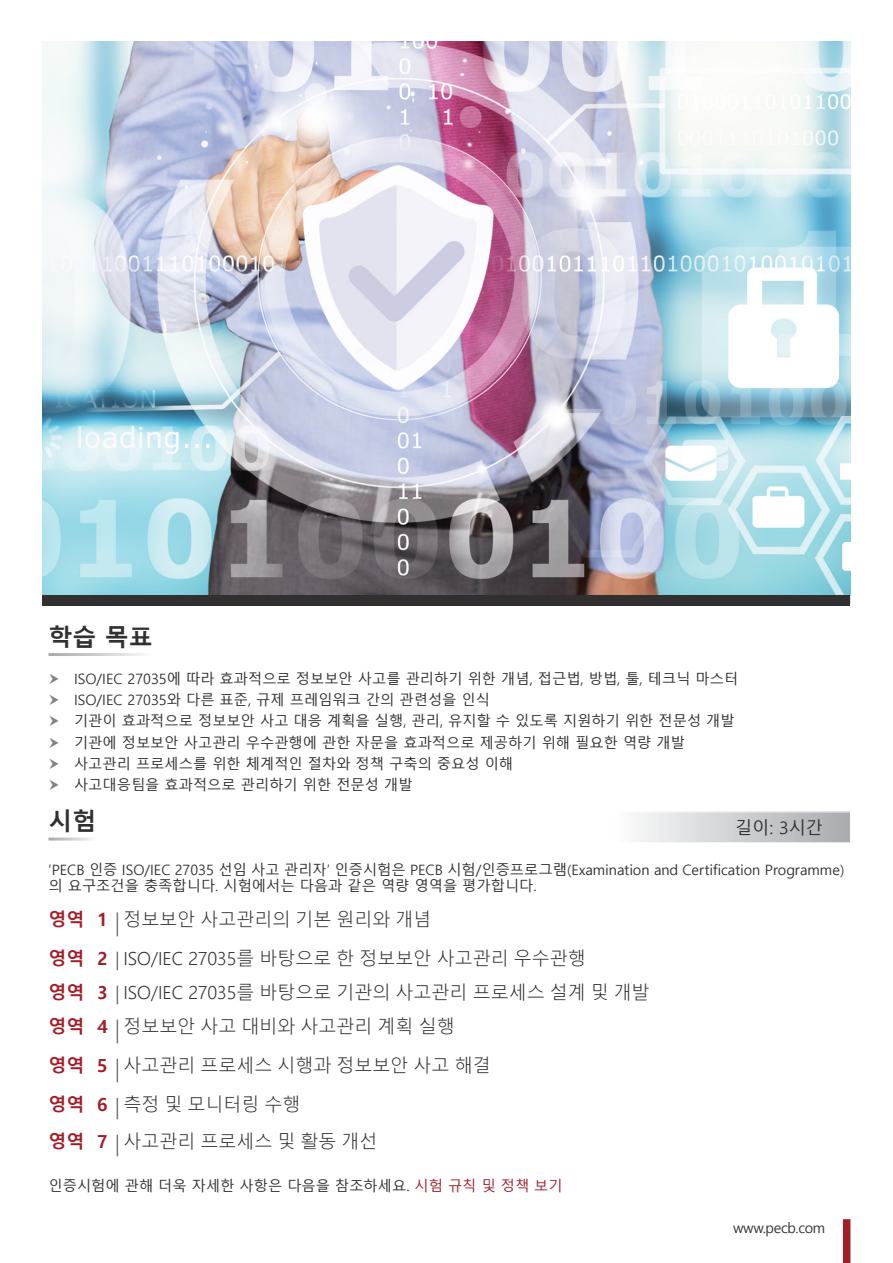
<style>
.page{position:relative;width:893px;height:1263px;background:#fff}
.page>*{position:absolute;margin:0;border:0;box-sizing:border-box;transform-origin:0 0}
.t1{font:700 24px "Malgun Gothic";color:#312f30}
.t2{font:300 18px "Malgun Gothic";color:#312f30}
.t3{font:700 18px "Malgun Gothic";color:#a11e29}
.t4{font:17.25px "Malgun Gothic";color:#312f30}
.Bullet_Points{font:14.25px/16.5px "Malgun Gothic";color:#312f30}
.Bullet_Points-2{font:14.25px "Malgun Gothic";letter-spacing:-.025em;color:#312f30}
.s1{color:#a11e29}
</style>
<div class="page">
<img style="left:43px;top:42px;width:807px;height:553px">
<div style="left:843px;top:1219px;width:7px;height:44px;background:#a11e29"></div>
<div style="left:43px;top:595px;width:807px;height:11px;background:#312f30"></div>
<svg style="left:639px;top:812px;width:211px;height:30px;background:#cecfd1"></svg>
<svg style="left:117px;top:912px;width:1px;height:24px"></svg>
<svg style="left:117px;top:951px;width:1px;height:19px"></svg>
<svg style="left:117px;top:985px;width:1px;height:19px"></svg>
<svg style="left:117px;top:1019px;width:1px;height:24px"></svg>
<svg style="left:117px;top:1058px;width:1px;height:24px"></svg>
<svg style="left:117px;top:1097px;width:1px;height:22px"></svg>
<svg style="left:117px;top:1134px;width:1px;height:22px"></svg>
<p class="t1" style="left:49px;top:623px;width:106px">학습 목표</p>
<p class="Bullet_Points" style="left:74px;top:670px;width:666px">ISO/IEC 27035에 따라 효과적으로 정보보안 사고를 관리하기 위한 개념, 접근법, 방법, 툴, 테크닉 마스터</p>
<p class="Bullet_Points" style="left:74px;top:692px;width:418px">ISO/IEC 27035와 다른 표준, 규제 프레임워크 간의 관련성을 인식</p>
<p class="Bullet_Points" style="left:74px;top:713px;width:662px">기관이 효과적으로 정보보안 사고 대응 계획을 실행, 관리, 유지할 수 있도록 지원하기 위한 전문성 개발</p>
<p class="Bullet_Points" style="left:74px;top:734px;width:612px">기관에 정보보안 사고관리 우수관행에 관한 자문을 효과적으로 제공하기 위해 필요한 역량 개발</p>
<p class="Bullet_Points" style="left:74px;top:756px;width:441px">사고관리 프로세스를 위한 체계적인 절차와 정책 구축의 중요성 이해</p>
<p class="Bullet_Points" style="left:74px;top:777px;width:340px">사고대응팀을 효과적으로 관리하기 위한 전문성 개발</p>
<p class="t1" style="left:49px;top:807px;width:50px">시험</p>
<p class="t4" style="left:735px;top:818px;width:90px">길이: 3시간</p>
<p class="Bullet_Points" style="left:49px;top:862px;width:797px">‘PECB 인증 ISO/IEC 27035 선임 사고 관리자’ 인증시험은 PECB 시험/인증프로그램(Examination and Certification Programme) 의 요구조건을 충족합니다. 시험에서는 다음과 같은 역량 영역을 평가합니다.</p>
<p class="t3" style="left:49px;top:909px;width:61px">영역 1</p>
<p class="t2" style="left:123px;top:909px;width:310px">정보보안 사고관리의 기본 원리와 개념</p>
<p class="t3" style="left:49px;top:948px;width:61px">영역 2</p>
<p class="t2" style="left:123px;top:948px;width:464px">ISO/IEC 27035를 바탕으로 한 정보보안 사고관리 우수관행</p>
<p class="t3" style="left:49px;top:982px;width:61px">영역 3</p>
<p class="t2" style="left:123px;top:982px;width:528px">ISO/IEC 27035를 바탕으로 기관의 사고관리 프로세스 설계 및 개발</p>
<p class="t3" style="left:49px;top:1016px;width:61px">영역 4</p>
<p class="t2" style="left:123px;top:1016px;width:333px">정보보안 사고 대비와 사고관리 계획 실행</p>
<p class="t3" style="left:49px;top:1055px;width:61px">영역 5</p>
<p class="t2" style="left:123px;top:1055px;width:369px">사고관리 프로세스 시행과 정보보안 사고 해결</p>
<p class="t3" style="left:49px;top:1094px;width:61px">영역 6</p>
<p class="t2" style="left:123px;top:1094px;width:179px">측정 및 모니터링 수행</p>
<p class="t3" style="left:49px;top:1131px;width:61px">영역 7</p>
<p class="t2" style="left:123px;top:1131px;width:256px">사고관리 프로세스 및 활동 개선</p>
<p class="Bullet_Points" style="left:49px;top:1177px;width:516px">인증시험에 관해 더욱 자세한 사항은 다음을 참조하세요. <span class="s1">시험 규칙 및 정책 보기</span></p>
<p class="Bullet_Points-2" style="left:733px;top:1219px;width:94px">www.pecb.com</p>
</div>
